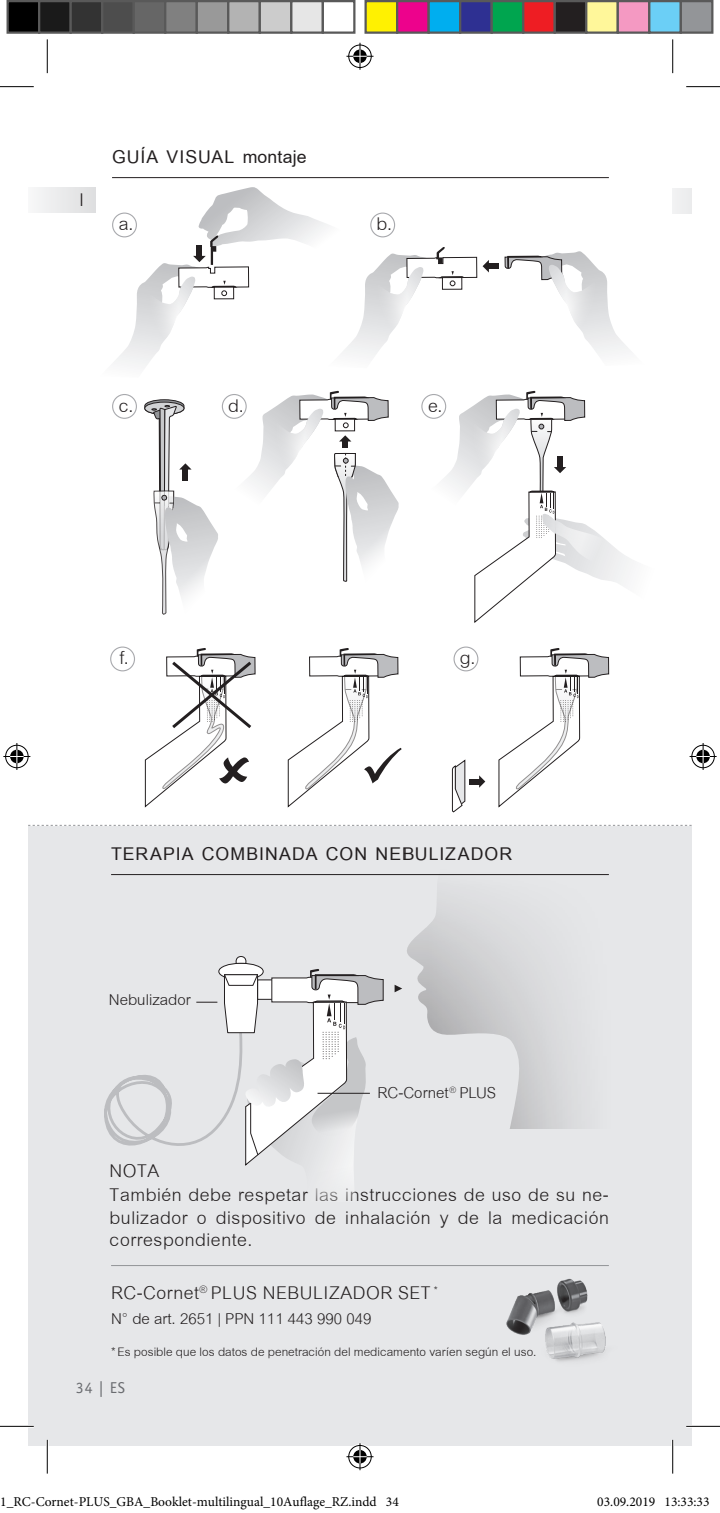
<style>
.page{position:relative;width:720px;height:1513px;background:#fff}
.page>*{position:absolute;margin:0;border:0;box-sizing:border-box;transform-origin:0 0}
.t1{font:27px/22.9px "Cordia New";letter-spacing:.02em;color:#231f20}
.t2{font:700 27px "Cordia New";letter-spacing:.04em;color:#231f20}
.t3{font:22.95px "Cordia New";color:#231f20}
.t4{font:18px "Cordia New";color:#231f20}
.t5{font:15.75px "Officina Sans Std";color:#76787b}
.t6{font:13.5px "Minion Pro";color:#000}
</style>
<div class="page">
<hr style="left:112px;top:177px;width:497px;height:1px;background:#231f20">
<div style="left:672px;top:188px;width:19px;height:26px;background:#eeeff0"></div>
<div style="left:28px;top:187px;width:67px;height:25px;background:#eaebec"></div>
<div style="left:28px;top:825px;width:663px;height:620px;background:#e6e7e9"></div>
<hr style="left:111px;top:1265px;width:498px;height:1px;background:#939598">
<hr style="left:111px;top:874px;width:498px;height:1px;background:#231f20">
<img style="left:506px;top:1278px;width:100px;height:84px">
<svg style="left:504px;top:251px;width:125px;height:103px"></svg>
<div style="left:486px;top:263px;width:13px;height:6px;background:#231f20"></div>
<svg style="left:112px;top:187px;width:377px;height:179px"></svg>
<svg style="left:421px;top:391px;width:211px;height:232px"></svg>
<div style="left:112px;top:394px;width:25px;height:25px;border:1px solid #a8a9ad;border-radius:50%"></div>
<svg style="left:144px;top:391px;width:255px;height:224px"></svg>
<svg style="left:452px;top:759px;width:13px;height:53px"></svg>
<div style="left:453px;top:646px;width:25px;height:25px;border:1px solid #a8a9ad;border-radius:50%"></div>
<svg style="left:479px;top:775px;width:6px;height:13px"></svg>
<div style="left:468px;top:778px;width:13px;height:6px;background:#231f20"></div>
<svg style="left:498px;top:648px;width:111px;height:159px"></svg>
<svg style="left:288px;top:648px;width:113px;height:159px"></svg>
<div style="left:110px;top:646px;width:25px;height:25px;border:1px solid #a8a9ad;border-radius:50%"></div>
<svg style="left:145px;top:648px;width:110px;height:159px"></svg>
<svg style="left:405px;top:874px;width:204px;height:254px"></svg>
<svg style="left:394px;top:984px;width:8px;height:8px"></svg>
<svg style="left:104px;top:956px;width:280px;height:227px"></svg>
<hr style="left:0;top:1425px;width:34px;height:2px;background:#fff">
<hr style="left:686px;top:1425px;width:34px;height:2px;background:#fff">
<hr style="left:46px;top:1439px;width:3px;height:34px;background:#fff">
<hr style="left:671px;top:1439px;width:3px;height:34px;background:#fff">
<hr style="left:0;top:86px;width:34px;height:1px;background:#000">
<hr style="left:686px;top:86px;width:34px;height:1px;background:#000">
<hr style="left:0;top:1426px;width:34px;height:1px;background:#000">
<hr style="left:686px;top:1426px;width:34px;height:1px;background:#000">
<hr style="left:47px;top:39px;width:1px;height:34px;background:#000">
<hr style="left:47px;top:1439px;width:1px;height:34px;background:#000">
<hr style="left:672px;top:39px;width:1px;height:34px;background:#000">
<hr style="left:672px;top:1439px;width:1px;height:34px;background:#000">
<svg style="left:346px;top:43px;width:27px;height:27px"></svg>
<svg style="left:346px;top:1443px;width:27px;height:27px"></svg>
<svg style="left:3px;top:743px;width:27px;height:27px"></svg>
<svg style="left:689px;top:743px;width:27px;height:27px"></svg>
<div style="left:8px;top:1px;width:31px;height:32px;background:#000"></div>
<div style="left:7px;top:0;width:33px;height:34px;border:2px solid #595959"></div>
<div style="left:39px;top:1px;width:32px;height:32px;background:#1a1a1a"></div>
<div style="left:38px;top:0;width:34px;height:34px;border:2px solid #595959"></div>
<div style="left:71px;top:1px;width:31px;height:32px;background:#333"></div>
<div style="left:70px;top:0;width:33px;height:34px;border:2px solid #595959"></div>
<div style="left:102px;top:1px;width:32px;height:32px;background:#4d4d4d"></div>
<div style="left:101px;top:0;width:34px;height:34px;border:2px solid #595959"></div>
<div style="left:134px;top:1px;width:31px;height:32px;background:#666"></div>
<div style="left:133px;top:0;width:33px;height:34px;border:2px solid #595959"></div>
<div style="left:165px;top:1px;width:32px;height:32px;background:#808080"></div>
<div style="left:164px;top:0;width:34px;height:34px;border:2px solid #595959"></div>
<div style="left:197px;top:1px;width:31px;height:32px;background:#999"></div>
<div style="left:196px;top:0;width:33px;height:34px;border:2px solid #595959"></div>
<div style="left:228px;top:1px;width:32px;height:32px;background:#b3b3b3"></div>
<div style="left:227px;top:0;width:34px;height:34px;border:2px solid #595959"></div>
<div style="left:260px;top:1px;width:31px;height:32px;background:#ccc"></div>
<div style="left:259px;top:0;width:33px;height:34px;border:2px solid #595959"></div>
<div style="left:291px;top:1px;width:32px;height:32px;background:#e6e6e6"></div>
<div style="left:290px;top:0;width:34px;height:34px;border:2px solid #595959"></div>
<div style="left:322px;top:0;width:33px;height:34px;border:2px solid #595959"></div>
<div style="left:365px;top:1px;width:32px;height:32px;background:#fff101"></div>
<div style="left:364px;top:0;width:34px;height:34px;border:2px solid #595959"></div>
<div style="left:397px;top:1px;width:31px;height:32px;background:#ed028c"></div>
<div style="left:396px;top:0;width:34px;height:34px;border:2px solid #595959"></div>
<div style="left:428px;top:1px;width:32px;height:32px;background:#00aeef"></div>
<div style="left:427px;top:0;width:34px;height:34px;border:2px solid #595959"></div>
<div style="left:460px;top:1px;width:31px;height:32px;background:#2e3092"></div>
<div style="left:459px;top:0;width:34px;height:34px;border:2px solid #595959"></div>
<div style="left:491px;top:1px;width:32px;height:32px;background:#00a54f"></div>
<div style="left:490px;top:0;width:34px;height:34px;border:2px solid #595959"></div>
<div style="left:523px;top:1px;width:31px;height:32px;background:#ee1d23"></div>
<div style="left:522px;top:0;width:34px;height:34px;border:2px solid #595959"></div>
<div style="left:554px;top:1px;width:32px;height:32px;background:#231f20"></div>
<div style="left:553px;top:0;width:34px;height:34px;border:2px solid #595959"></div>
<div style="left:586px;top:1px;width:31px;height:32px;background:#fff79a"></div>
<div style="left:585px;top:0;width:34px;height:34px;border:2px solid #595959"></div>
<div style="left:617px;top:1px;width:32px;height:32px;background:#f499c2"></div>
<div style="left:616px;top:0;width:34px;height:34px;border:2px solid #595959"></div>
<div style="left:649px;top:1px;width:31px;height:32px;background:#6bcff6"></div>
<div style="left:648px;top:0;width:34px;height:34px;border:2px solid #595959"></div>
<div style="left:680px;top:1px;width:32px;height:32px;background:#939598"></div>
<div style="left:679px;top:0;width:34px;height:34px;border:2px solid #595959"></div>
<div style="left:597px;top:1497px;width:6px;height:9px;border:1px solid #fff;border-radius:50%"></div>
<svg style="left:598px;top:1497px;width:5px;height:9px"></svg>
<p class="t1" style="left:79px;top:189px;width:6px">I</p>
<p class="t2" style="left:112px;top:141px;width:196px">GUÍA VISUAL montaje</p>
<p class="t1" style="left:119px;top:213px;width:16px">a.</p>
<p class="t1" style="left:376px;top:213px;width:17px">b.</p>
<p class="t1" style="left:119px;top:395px;width:16px">c.</p>
<p class="t1" style="left:228px;top:395px;width:17px">d.</p>
<p class="t1" style="left:428px;top:395px;width:16px">e.</p>
<p class="t1" style="left:120px;top:647px;width:11px">f.</p>
<p class="t1" style="left:460px;top:647px;width:17px">g.</p>
<p class="t2" style="left:111px;top:838px;width:402px">TERAPIA COMBINADA CON NEBULIZADOR</p>
<p class="t3" style="left:109px;top:985px;width:83px">Nebulizador</p>
<p class="t3" style="left:377px;top:1077px;width:120px">RC-Cornet<sup>®</sup> PLUS</p>
<p class="t1" style="left:110px;top:1160px;width:501px">NOTA<br>También debe respetar las instrucciones de uso de su ne&shy;bulizador o dispositivo de inhalación y de la medicación correspondiente.</p>
<p class="t1" style="left:111px;top:1282px;width:328px">RC-Cornet<sup>®</sup> PLUS NEBULIZADOR SET <sup>*</sup></p>
<p class="t3" style="left:111px;top:1303px;width:262px">N° de art. 2651 | PPN 111 443 990 049</p>
<p class="t4" style="left:111px;top:1339px;width:427px">*Es posible que los datos de penetración del medicamento varíen según el uso.</p>
<p class="t5" style="left:76px;top:1378px;width:51px">34 | ES</p>
<p class="t6" style="left:0;top:1493px;width:400px">1_RC-Cornet-PLUS_GBA_Booklet-multilingual_10Auflage_RZ.indd 34</p>
<p class="t6" style="left:597px;top:1493px;width:114px">03.09.2019 13:33:33</p>
</div>
